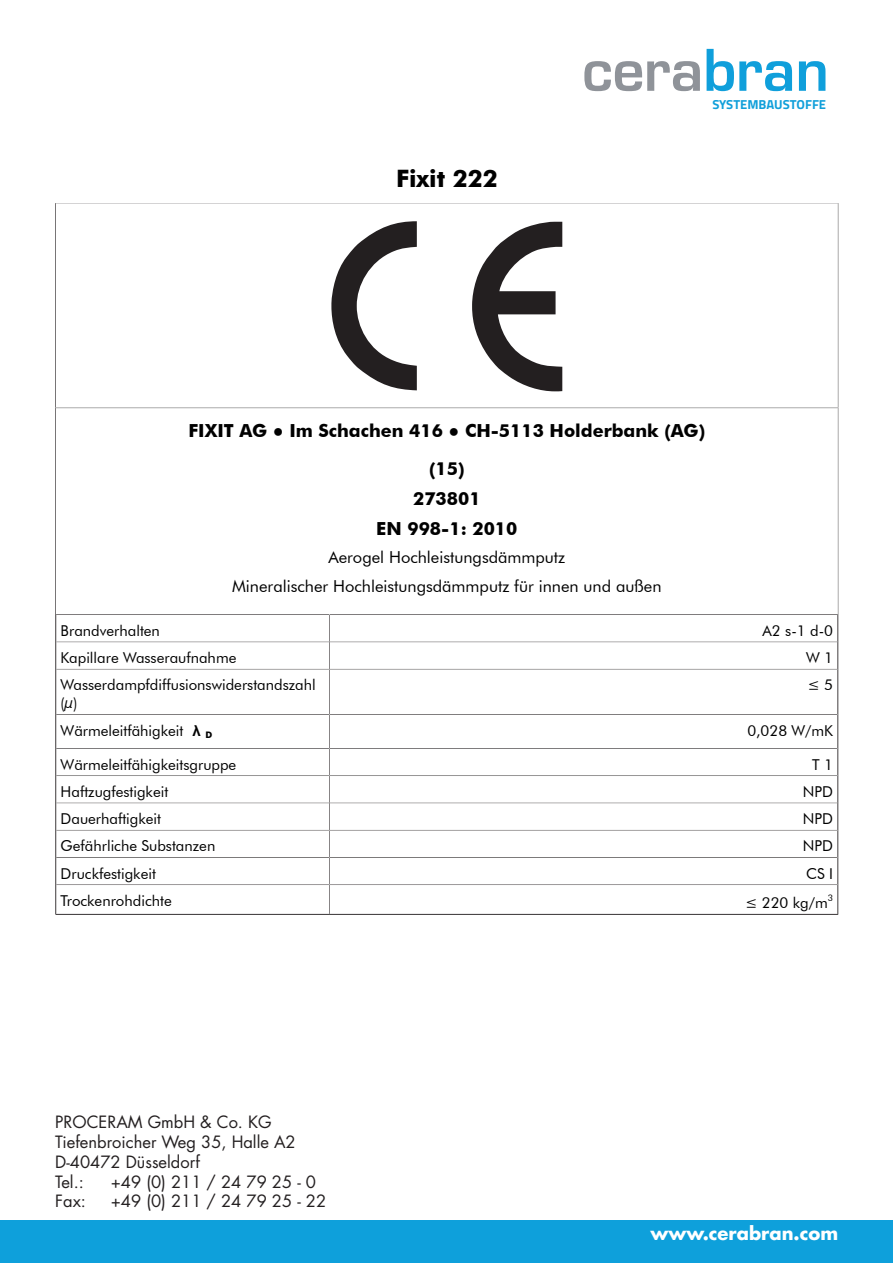
<style>
.page{position:relative;width:893px;height:1263px;background:#fff}
.page>*{position:absolute;margin:0;border:0;box-sizing:border-box;transform-origin:0 0}
.t1{font:600 55.95px "Eurostile";color:#8f9399}
.t2{font:700 24px "Futura";color:#000}
.t3{font:700 18px/38.2px "Futura";color:#000;text-align:center}
.t4{font:700 18px "Futura Std";color:#fff}
.t5{font:16.5px "Futura Std";color:#231f20}
.t6{font:16.5px/28.3px "Futura";color:#000;text-align:center}
.t7{font:15px/18px "Futura";color:#000}
.t8{font:700 13.05px "Titillium Web";color:#109fda}
.s1{color:#0f9fdb}
.s2{font-family:"Arial"}
.s3{font-family:"Arial";font-weight:700}
</style>
<div class="page">
<svg style="left:55px;top:203px;width:784px;height:712px"></svg>
<div style="left:0;top:1220px;width:893px;height:43px;background:#0ea0db"></div>
<p class="t2" style="left:396px;top:163px;width:103px">Fixit 222</p>
<p class="t1" style="left:582px;top:35px;width:249px">cera<span class="s1">bran</span></p>
<p class="t8" style="left:712px;top:94px;width:115px">SYSTEMBAUSTOFFE</p>
<p class="t3" style="left:188px;top:411px;width:518px">FIXIT AG <span class="s2">●</span> Im Schachen 416 <span class="s2">●</span> CH-5113 Holderbank (AG) (15)</p>
<p class="t3" style="left:376px;top:483px;width:143px;line-height:30.2px">273801<br>EN 998-1: 2010</p>
<p class="t6" style="left:232px;top:543px;width:431px">Aerogel Hochleistungsdämmputz<br>Mineralischer Hochleistungsdämmputz für innen und außen</p>
<p class="t7" style="left:61px;top:621px;width:101px">Brandverhalten</p>
<p class="t7" style="left:762px;top:621px;width:72px">A2 s-1 d-0</p>
<p class="t7" style="left:61px;top:649px;width:177px">Kapillare Wasseraufnahme</p>
<p class="t7" style="left:806px;top:649px;width:28px">W 1</p>
<p class="t7" style="left:61px;top:676px;width:257px">Wasserdampfdiffusionswiderstandszahl (µ)</p>
<p class="t7" style="left:807px;top:676px;width:27px">≤ 5</p>
<p class="t7" style="left:61px;top:721px;width:153px">Wärmeleitfähigkeit <span class="s3">λ</span> <sub>D</sub></p>
<p class="t7" style="left:747px;top:721px;width:87px">0,028 W/mK</p>
<p class="t7" style="left:61px;top:755px;width:177px">Wärmeleitfähigkeitsgruppe</p>
<p class="t7" style="left:812px;top:755px;width:22px">T 1</p>
<p class="t7" style="left:61px;top:782px;width:109px">Haftzugfestigkeit</p>
<p class="t7" style="left:803px;top:782px;width:32px">NPD</p>
<p class="t7" style="left:61px;top:810px;width:102px">Dauerhaftigkeit</p>
<p class="t7" style="left:803px;top:810px;width:32px">NPD</p>
<p class="t7" style="left:61px;top:837px;width:156px">Gefährliche Substanzen</p>
<p class="t7" style="left:803px;top:837px;width:32px">NPD</p>
<p class="t7" style="left:61px;top:864px;width:97px">Druckfestigkeit</p>
<p class="t7" style="left:806px;top:864px;width:28px">CS I</p>
<p class="t7" style="left:61px;top:891px;width:113px">Trockenrohdichte</p>
<p class="t7" style="left:745px;top:893px;width:90px">≤ 220 kg/m<sup>3</sup></p>
<p class="t5" style="left:55px;top:1111px;width:218px">PROCERAM GmbH &amp; Co. KG</p>
<p class="t5" style="left:55px;top:1131px;width:242px">Tiefenbroicher Weg 35, Halle A2</p>
<p class="t5" style="left:55px;top:1151px;width:146px">D-40472 Düsseldorf</p>
<p class="t5" style="left:55px;top:1171px;width:30px">Tel.:</p>
<p class="t5" style="left:111px;top:1171px;width:207px">+49 (0) 211 / 24 79 25 - 0</p>
<p class="t5" style="left:55px;top:1191px;width:32px">Fax:</p>
<p class="t5" style="left:111px;top:1191px;width:217px">+49 (0) 211 / 24 79 25 - 22</p>
<p class="t4" style="left:651px;top:1221px;width:189px">www.cerabran.com</p>
</div>
